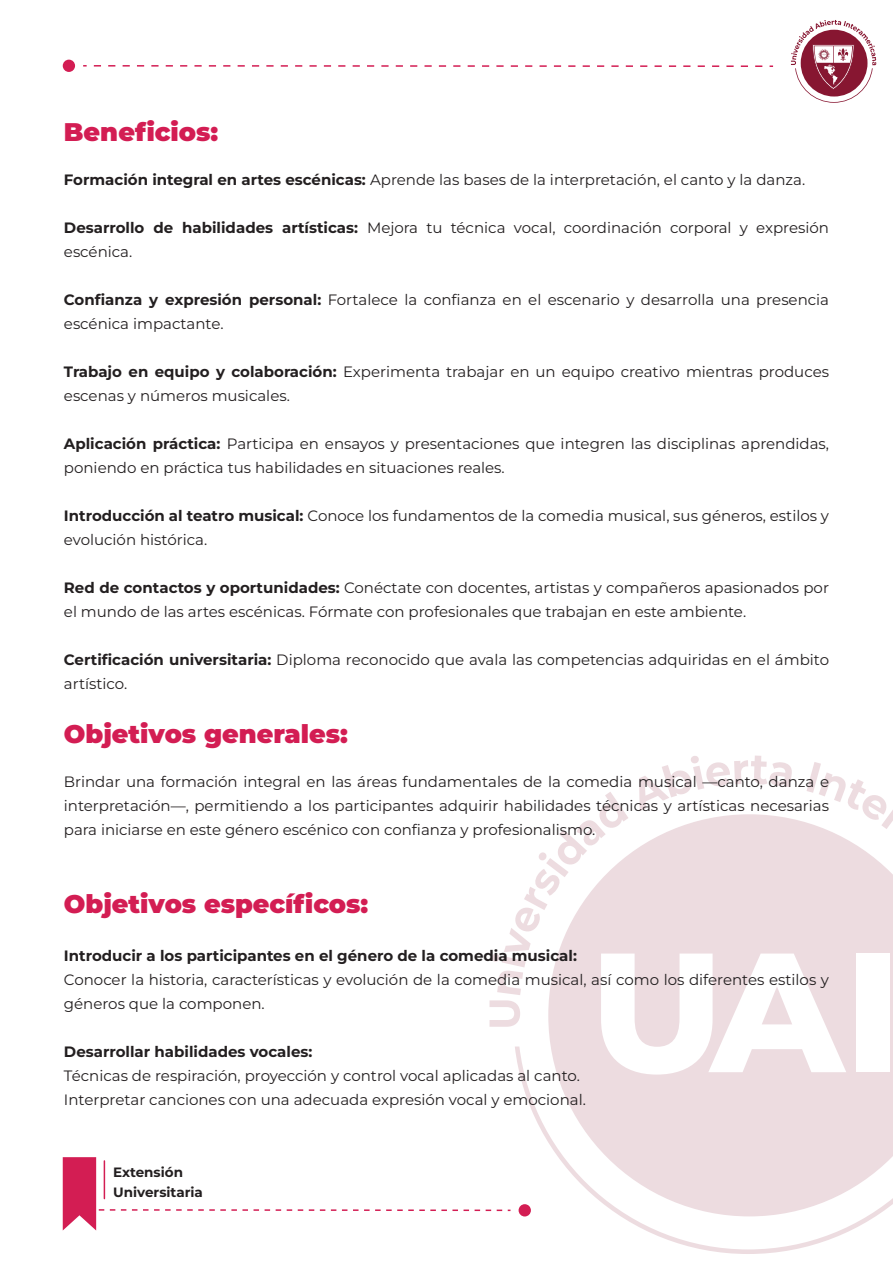
<style>
.page{position:relative;width:893px;height:1263px;background:#fff}
.page>*{position:absolute;margin:0;border:0;box-sizing:border-box;transform-origin:0 0}
.t1{font:900 25.5px "Montserrat";color:#d31d53}
.t2{font:15px/24px "Montserrat";color:#231f20}
.t3{font:700 15px "Montserrat";color:#231f20}
.t4{font:700 13.5px/20.9px "Montserrat";color:#231f20}
.s1{font-weight:700}
</style>
<div class="page">
<svg style="left:94px;top:65px;width:679px;height:2px"></svg>
<div style="left:63px;top:60px;width:12px;height:12px;background:#d31d53;border-radius:50%"></div>
<svg style="left:62px;top:755px;width:831px;height:499px"></svg>
<div style="left:519px;top:1204px;width:12px;height:12px;background:#d31d53;border-radius:50%"></div>
<svg style="left:791px;top:20px;width:85px;height:83px"></svg>
<h1 class="t1" style="left:64px;top:113px;width:156px">Beneficios:</h1>
<p class="t2" style="left:64px;top:167px;width:743px"><span class="s1">Formación integral en artes escénicas:</span> Aprende las bases de la interpretación, el canto y la danza.</p>
<p class="t2" style="left:64px;top:215px;width:767px"><span class="s1">Desarrollo de habilidades artísticas:</span> Mejora tu técnica vocal, coordinación corporal y expresión escénica.</p>
<p class="t2" style="left:64px;top:287px;width:767px"><span class="s1">Confianza y expresión personal:</span> Fortalece la confianza en el escenario y desarrolla una presencia escénica impactante.</p>
<p class="t2" style="left:64px;top:359px;width:767px"><span class="s1">Trabajo en equipo y colaboración:</span> Experimenta trabajar en un equipo creativo mientras produces escenas y números musicales.</p>
<p class="t2" style="left:64px;top:431px;width:767px"><span class="s1">Aplicación práctica:</span> Participa en ensayos y presentaciones que integren las disciplinas aprendidas, poniendo en práctica tus habilidades en situaciones reales.</p>
<p class="t2" style="left:64px;top:503px;width:767px"><span class="s1">Introducción al teatro musical:</span> Conoce los fundamentos de la comedia musical, sus géneros, estilos y evolución histórica.</p>
<p class="t2" style="left:64px;top:575px;width:767px"><span class="s1">Red de contactos y oportunidades:</span> Conéctate con docentes, artistas y compañeros apasionados por el mundo de las artes escénicas. Fórmate con profesionales que trabajan en este ambiente.</p>
<p class="t2" style="left:64px;top:647px;width:767px"><span class="s1">Certificación universitaria:</span> Diploma reconocido que avala las competencias adquiridas en el ámbito artístico.</p>
<h1 class="t1" style="left:64px;top:715px;width:285px">Objetivos generales:</h1>
<p class="t2" style="left:64px;top:769px;width:767px;text-align:justify">Brindar una formación integral en las áreas fundamentales de la comedia musical —canto, danza e interpretación—, permitiendo a los participantes adquirir habilidades técnicas y artísticas necesarias para iniciarse en este género escénico con confianza y profesionalismo.</p>
<h1 class="t1" style="left:64px;top:885px;width:306px">Objetivos específicos:</h1>
<p class="t3" style="left:64px;top:945px;width:515px">Introducir a los participantes en el género de la comedia musical:</p>
<p class="t2" style="left:64px;top:967px;width:767px">Conocer la historia, características y evolución de la comedia musical, así como los diferentes estilos y géneros que la componen.</p>
<p class="t3" style="left:64px;top:1041px;width:250px">Desarrollar habilidades vocales:</p>
<p class="t2" style="left:64px;top:1063px;width:523px">Técnicas de respiración, proyección y control vocal aplicadas al canto.<br>Interpretar canciones con una adecuada expresión vocal y emocional.</p>
<p class="t4" style="left:113px;top:1160px;width:91px">Extensión<br>Universitaria</p>
</div>
